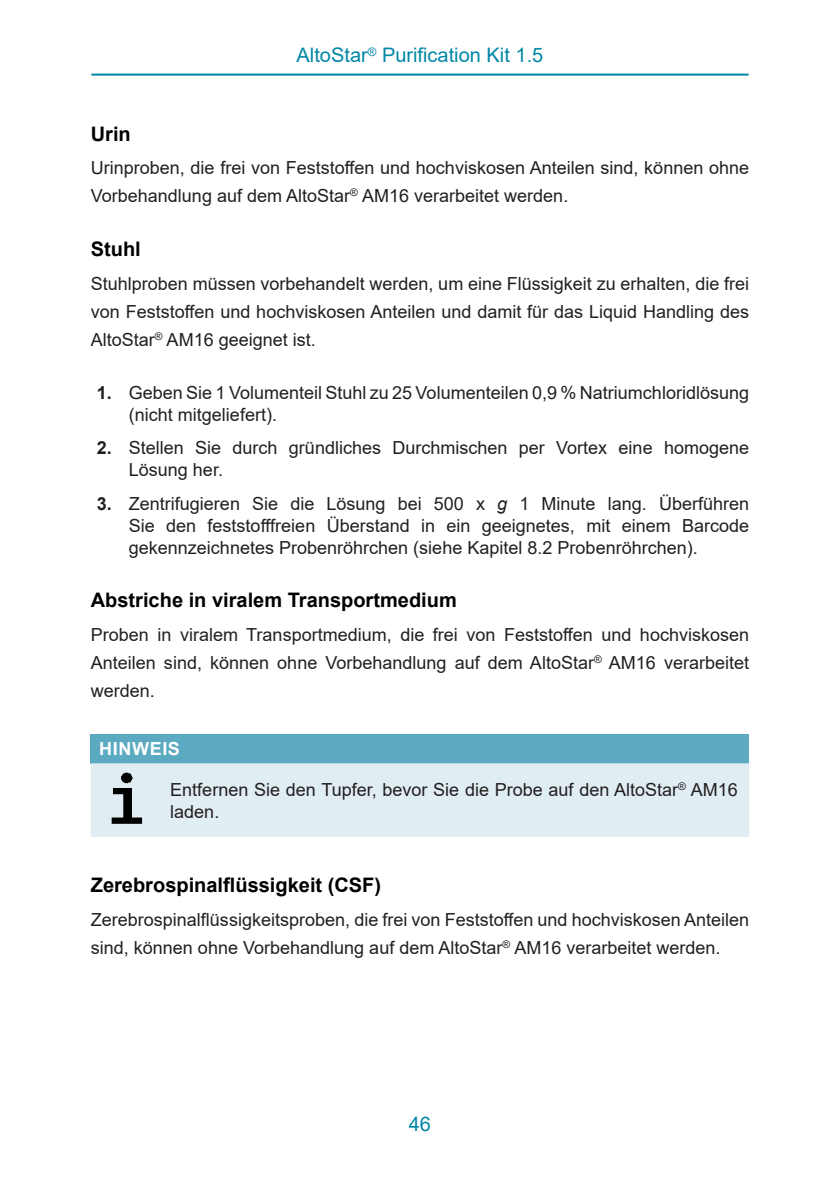
<style>
.page{position:relative;width:840px;height:1191px;background:#fff}
.page>*{position:absolute;margin:0;border:0;box-sizing:border-box;transform-origin:0 0}
.section{font:700 20px "Arial";color:#000}
.Seitenkopf{font:20px "Arial";color:#0087a6}
.Mengentext{font:18px/28px "Arial";color:#231f20}
.Note_para{font:18px/22px "Arial";color:#231f20}
.Note_Titel{font:700 18px "Arial";letter-spacing:.035em;color:#fff}
.s1{font-weight:700}
.s2{font-style:italic}
</style>
<div class="page">
<hr style="left:91px;top:74px;width:657px;height:2px;background:#0087a6">
<div style="left:91px;top:734px;width:657px;height:29px;background:#5caac2"></div>
<div style="left:91px;top:763px;width:657px;height:74px;background:#e0edf3"></div>
<img style="left:94px;top:769px;width:62px;height:62px">
<p class="Seitenkopf" style="left:296px;top:41px;width:248px">AltoStar<sup>®</sup> Purification Kit 1.5</p>
<p class="section" style="left:91px;top:120px;width:41px">Urin</p>
<p class="Mengentext" style="left:91px;top:154px;width:659px">Urinproben, die frei von Feststoffen und hochviskosen Anteilen sind, können ohne<br>Vorbehandlung auf dem AltoStar<sup>®</sup> AM16 verarbeitet werden.</p>
<p class="section" style="left:91px;top:235px;width:51px">Stuhl</p>
<p class="Mengentext" style="left:91px;top:269px;width:659px;text-align:justify">Stuhlproben müssen vorbehandelt werden, um eine Flüssigkeit zu erhalten, die frei von Feststoffen und hochviskosen Anteilen und damit für das Liquid Handling des AltoStar<sup>®</sup> AM16 geeignet ist.</p>
<p class="Mengentext" style="left:129px;top:381px;width:621px;line-height:22px;text-indent:-32px"><span class="s1">1.</span> Geben Sie 1 Volumenteil Stuhl zu 25 Volumenteilen 0,9 % Natriumchloridlösung (nicht mitgeliefert).</p>
<p class="Mengentext" style="left:129px;top:437px;width:621px;line-height:22px;text-indent:-32px"><span class="s1">2.</span> Stellen Sie durch gründliches Durchmischen per Vortex eine homogene<br>Lösung her.</p>
<p class="Mengentext" style="left:129px;top:492px;width:621px;line-height:22px;text-align:justify;text-indent:-32px"><span class="s1">3.</span> Zentrifugieren Sie die Lösung bei 500 x <span class="s2">g</span> 1 Minute lang. Überführen Sie den feststofffreien Überstand in ein geeignetes, mit einem Barcode gekennzeichnetes Probenröhrchen (siehe Kapitel 8.2 Probenröhrchen).</p>
<p class="section" style="left:91px;top:586px;width:367px">Abstriche in viralem Transportmedium</p>
<p class="Mengentext" style="left:91px;top:620px;width:659px;text-align:justify">Proben in viralem Transportmedium, die frei von Feststoffen und hochviskosen Anteilen sind, können ohne Vorbehandlung auf dem AltoStar<sup>®</sup> AM16 verarbeitet werden.</p>
<p class="Note_Titel" style="left:99px;top:736px;width:82px">HINWEIS</p>
<p class="Note_para" style="left:170px;top:778px;width:568px">Entfernen Sie den Tupfer, bevor Sie die Probe auf den AltoStar<sup>®</sup> AM16 laden.</p>
<p class="section" style="left:91px;top:870px;width:292px">Zerebrospinalflüssigkeit (CSF)</p>
<p class="Mengentext" style="left:91px;top:905px;width:659px">Zerebrospinalflüssigkeitsproben, die frei von Feststoffen und hochviskosen Anteilen sind, können ohne Vorbehandlung auf dem AltoStar<sup>®</sup> AM16 verarbeitet werden.</p>
<p class="Seitenkopf" style="left:408px;top:1110px;width:24px">46</p>
</div>
